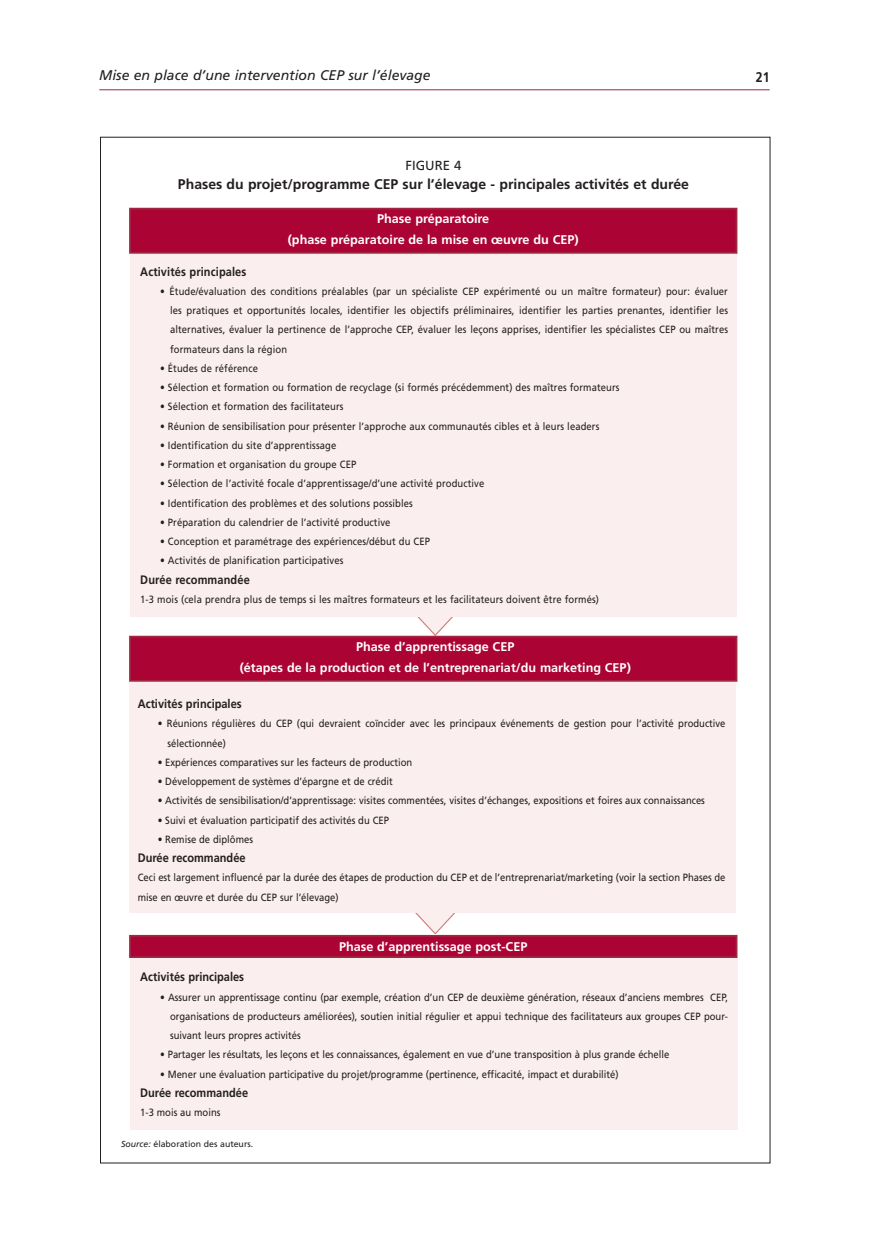
<style>
.page{position:relative;width:874px;height:1241px;background:#fff}
.page>*{position:absolute;margin:0;border:0;box-sizing:border-box;transform-origin:0 0}
.t1{font:700 14px "Frutiger LT Std";color:#231f20}
.t2{font:italic 14px "Frutiger LT Std";color:#231f20}
.t3{font:700 14px "Frutiger LT Std";color:#231f20;scale:.88 1}
.t4{font:13.12px "Frutiger LT Std";color:#231f20}
.t5{font:700 12.6px/20.5px "Frutiger LT Std";color:#fff;text-align:center}
.t6{font:700 12.25px "Frutiger LT Std";color:#231f20;scale:.9 1}
.t7{font:10.5px/19.2px "Frutiger LT Std";color:#231f20;text-align:justify;scale:.9 1}
.t8{font:8.75px "Frutiger LT Std";color:#231f20}
.s1{font-style:italic}
</style>
<div class="page">
<hr style="left:99px;top:89px;width:670px;height:1px;background:#a02642">
<svg style="left:400px;top:912px;width:69px;height:22px"></svg>
<svg style="left:400px;top:616px;width:69px;height:19px"></svg>
<div style="left:130px;top:254px;width:606px;height:362px;background:#faefee"></div>
<div style="left:129px;top:681px;width:606px;height:231px;background:#faefee"></div>
<div style="left:130px;top:934px;width:607px;height:195px;background:#faefee"></div>
<div style="left:130px;top:208px;width:606px;height:45px;background:#ab0333"></div>
<div style="left:129px;top:208px;width:608px;height:46px;border:2px solid #a02642"></div>
<div style="left:130px;top:636px;width:606px;height:44px;background:#ab0333"></div>
<div style="left:129px;top:635px;width:608px;height:46px;border:2px solid #a02642"></div>
<div style="left:130px;top:935px;width:606px;height:21px;background:#ab0333"></div>
<div style="left:129px;top:934px;width:608px;height:23px;border:2px solid #a02642"></div>
<h1 class="t2" style="left:99px;top:67px;width:333px">Mise en place d’une intervention CEP sur l’élevage</h1>
<h1 class="t3" style="left:755px;top:69px;width:17px">21</h1>
<p class="t4" style="left:405px;top:158px;width:57px">FIGURE 4</p>
<h1 class="t1" style="left:178px;top:176px;width:512px">Phases du projet/programme CEP sur l’élevage - principales activités et durée</h1>
<p class="t5" style="left:287px;top:209px;width:292px">Phase préparatoire<br>(phase préparatoire de la mise en œuvre du CEP)</p>
<p class="t6" style="left:140px;top:264px;width:119px">Activités principales</p>
<p class="t7" style="left:170px;top:281px;width:621px;text-indent:-10px">• Étude/évaluation des conditions préalables (par un spécialiste CEP expérimenté ou un maître formateur) pour: évaluer les pratiques et opportunités locales, identifier les objectifs préliminaires, identifier les parties prenantes, identifier les alternatives, évaluer la pertinence de l’approche CEP, évaluer les leçons apprises, identifier les spécialistes CEP ou maîtres formateurs dans la région</p>
<p class="t7" style="left:160px;top:358px;width:110px">• Études de référence</p>
<p class="t7" style="left:160px;top:378px;width:511px">• Sélection et formation ou formation de recyclage (si formés précédemment) des maîtres formateurs</p>
<p class="t7" style="left:160px;top:397px;width:205px">• Sélection et formation des facilitateurs</p>
<p class="t7" style="left:160px;top:416px;width:489px">• Réunion de sensibilisation pour présenter l’approche aux communautés cibles et à leurs leaders</p>
<p class="t7" style="left:160px;top:435px;width:197px">• Identification du site d’apprentissage</p>
<p class="t7" style="left:160px;top:455px;width:219px">• Formation et organisation du groupe CEP</p>
<p class="t7" style="left:160px;top:474px;width:361px">• Sélection de l’activité focale d’apprentissage/d’une activité productive</p>
<p class="t7" style="left:160px;top:493px;width:282px">• Identification des problèmes et des solutions possibles</p>
<p class="t7" style="left:160px;top:512px;width:257px">• Préparation du calendrier de l’activité productive</p>
<p class="t7" style="left:160px;top:532px;width:301px">• Conception et paramétrage des expériences/début du CEP</p>
<p class="t7" style="left:160px;top:551px;width:205px">• Activités de planification participatives</p>
<p class="t6" style="left:140px;top:572px;width:123px">Durée recommandée</p>
<p class="t7" style="left:140px;top:589px;width:511px">1-3 mois (cela prendra plus de temps si les maîtres formateurs et les facilitateurs doivent être formés)</p>
<p class="t5" style="left:239px;top:636px;width:392px">Phase d’apprentissage CEP<br>(étapes de la production et de l’entreprenariat/du marketing CEP)</p>
<p class="t6" style="left:138px;top:696px;width:117px">Activités principales</p>
<p class="t7" style="left:167px;top:714px;width:621px;text-indent:-10px">• Réunions régulières du CEP (qui devraient coïncider avec les principaux événements de gestion pour l’activité productive sélectionnée)</p>
<p class="t7" style="left:158px;top:752px;width:284px">• Expériences comparatives sur les facteurs de production</p>
<p class="t7" style="left:158px;top:771px;width:263px">• Développement de systèmes d’épargne et de crédit</p>
<p class="t7" style="left:158px;top:791px;width:609px">• Activités de sensibilisation/d’apprentissage: visites commentées, visites d’échanges, expositions et foires aux connaissances</p>
<p class="t7" style="left:158px;top:810px;width:258px">• Suivi et évaluation participatif des activités du CEP</p>
<p class="t7" style="left:158px;top:829px;width:107px">• Remise de diplômes</p>
<p class="t6" style="left:138px;top:850px;width:121px">Durée recommandée</p>
<p class="t7" style="left:138px;top:868px;width:654px">Ceci est largement influencé par la durée des étapes de production du CEP et de l’entreprenariat/marketing (voir la section Phases de mise en œuvre et durée du CEP sur l’élevage)</p>
<p class="t5" style="left:339px;top:935px;width:190px">Phase d’apprentissage post-CEP</p>
<p class="t6" style="left:140px;top:969px;width:117px">Activités principales</p>
<p class="t7" style="left:170px;top:987px;width:621px;text-indent:-10px">• Assurer un apprentissage continu (par exemple, création d’un CEP de deuxième génération, réseaux d’anciens membres CEP, organisations de producteurs améliorées), soutien initial régulier et appui technique des facilitateurs aux groupes CEP pour&shy;suivant leurs propres activités</p>
<p class="t7" style="left:160px;top:1044px;width:567px">• Partager les résultats, les leçons et les connaissances, également en vue d’une transposition à plus grande échelle</p>
<p class="t7" style="left:160px;top:1064px;width:510px">• Mener une évaluation participative du projet/programme (pertinence, efficacité, impact et durabilité)</p>
<p class="t6" style="left:140px;top:1085px;width:121px">Durée recommandée</p>
<p class="t7" style="left:140px;top:1102px;width:90px">1-3 mois au moins</p>
<p class="t8" style="left:121px;top:1138px;width:134px"><span class="s1">Source:</span> élaboration des auteurs.</p>
</div>
